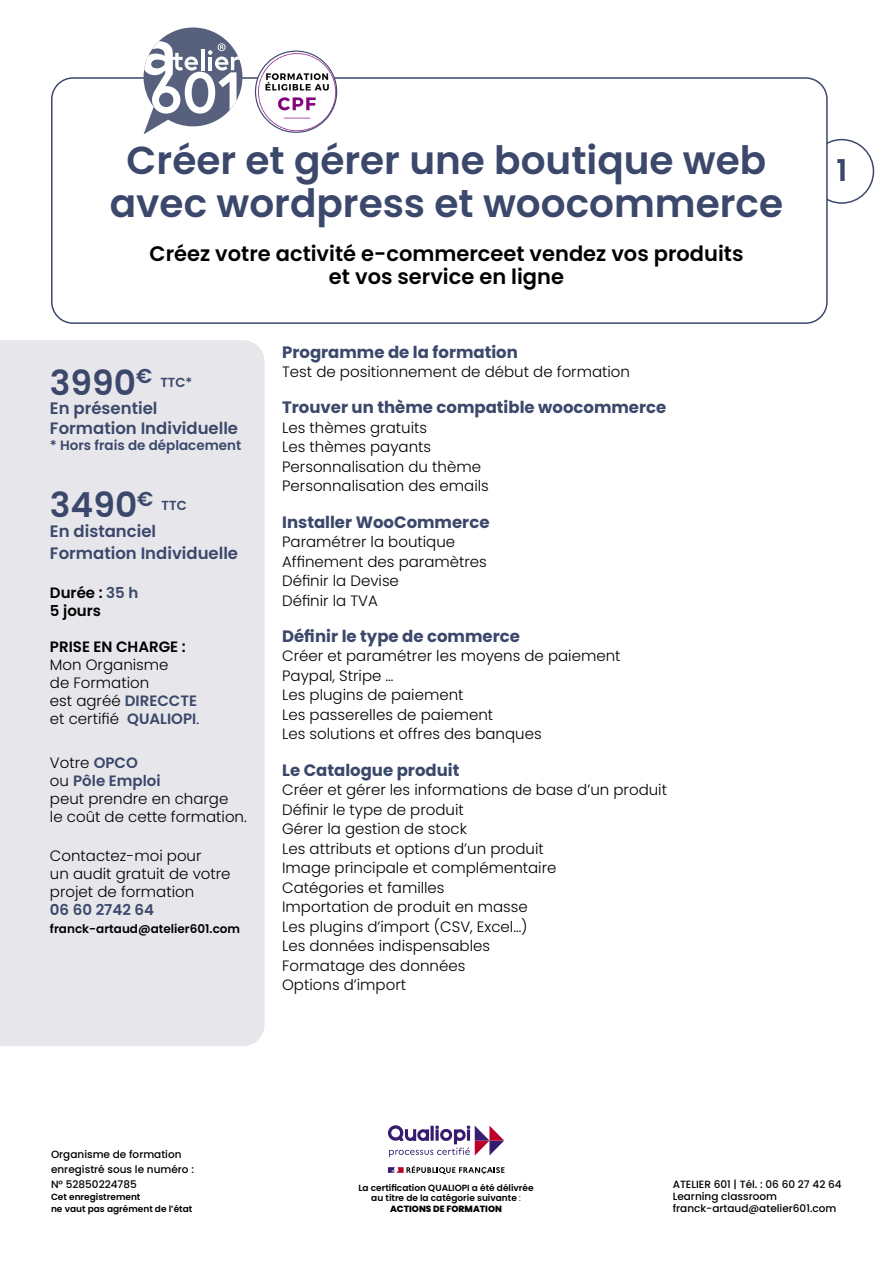
<style>
.page{position:relative;width:893px;height:1263px;background:#fff}
.page>*{position:absolute;margin:0;border:0;box-sizing:border-box;transform-origin:0 0}
.t1{font:600 39px/43.5px "Poppins";color:#3b486b;text-align:center}
.t2{font:600 34.5px "Poppins";color:#3b486b}
.t3{font:600 30px "Poppins";color:#3b486b}
.t4{font:600 21px/22.5px "Poppins";color:#000;text-align:center}
.t5{font:700 16.5px "Poppins";color:#3b486b}
.t6{font:600 16.5px/19.8px "Poppins";color:#3b486b}
.t7{font:300 15px/19.5px "Poppins";color:#000}
.t8{font:600 15px/18px "Poppins";color:#000}
.t9{font:600 15px "Poppins";color:#3b486b}
.t10{font:600 13.5px "Poppins";color:#3b486b}
.t11{font:600 12px "Poppins";color:#000}
.t12{font:500 10.5px/15px "Poppins";color:#000}
.t13{font:600 9px/10.5px "Poppins";color:#000}
.s1{color:#3b486b}
.s2{font-weight:600;color:#3b486b}
.s3{font-weight:300}
.s4{font-weight:800}
</style>
<div class="page">
<svg style="left:388px;top:1125px;width:116px;height:32px"></svg>
<svg style="left:388px;top:1166px;width:116px;height:8px"></svg>
<div style="left:809px;top:139px;width:65px;height:65px;border:2px solid #3b486b;border-radius:50%"></div>
<div style="left:52px;top:78px;width:775px;height:245px;background:#fff;border-radius:21px"></div>
<div style="left:51px;top:77px;width:777px;height:247px;border:2px solid #3b486b;border-radius:21px"></div>
<div style="left:0;top:340px;width:264px;height:706px;background:#e7e6eb"></div>
<svg style="left:144px;top:28px;width:98px;height:106px"></svg>
<img style="left:256px;top:52px;width:81px;height:80px">
<div style="left:255px;top:51px;width:82px;height:82px;border:1px solid #3b486b;border-radius:50%"></div>
<h1 class="t1" style="left:110px;top:139px;width:675px">Créer et gérer une boutique web avec wordpress et woocommerce</h1>
<h3 class="t4" style="left:150px;top:243px;width:595px">Créez votre activité e-commerceet vendez vos produits et vos service en ligne</h3>
<h2 class="t2" style="left:50px;top:362px;width:144px">3990<sup>€</sup> <sup>TTC*</sup></h2>
<p class="t6" style="left:50px;top:399px;width:190px">En présentiel<br>Formation Individuelle</p>
<p class="t10" style="left:50px;top:438px;width:193px">* Hors frais de déplacement</p>
<h2 class="t2" style="left:50px;top:485px;width:138px">3490<sup>€</sup> <sup>TTC</sup></h2>
<p class="t6" style="left:50px;top:520px;width:190px;line-height:21.6px">En distanciel<br>Formation Individuelle</p>
<p class="t8" style="left:50px;top:584px;width:90px">Durée : <span class="s1">35 h<br></span>5 jours</p>
<p class="t8" style="left:50px;top:638px;width:137px">PRISE EN CHARGE :</p>
<p class="t7" style="left:50px;top:656px;width:151px;line-height:18px">Mon Organisme<br>de Formation<br>est agréé <span class="s2">DIRECCTE </span>et certifié <span class="s2">QUALIOPI</span>.</p>
<p class="t7" style="left:50px;top:754px;width:198px;line-height:18px">Votre <span class="s2">OPCO<br></span>ou <span class="s2">Pôle Emploi<br></span>peut prendre en charge<br>le coût de cette formation.</p>
<p class="t7" style="left:50px;top:847px;width:182px;line-height:18px">Contactez-moi pour<br>un audit gratuit de votre projet de formation</p>
<p class="t9" style="left:50px;top:901px;width:106px">06 60 2742 64</p>
<p class="t11" style="left:50px;top:922px;width:192px">franck-artaud@atelier601.com</p>
<p class="t5" style="left:282px;top:342px;width:237px">Programme de la formation</p>
<p class="t7" style="left:282px;top:362px;width:349px">Test de positionnement de début de formation</p>
<p class="t5" style="left:282px;top:398px;width:386px">Trouver un thème compatible woocommerce</p>
<p class="t7" style="left:282px;top:418px;width:208px">Les thèmes gratuits<br>Les thèmes payants<br>Personnalisation du thème<br>Personnalisation des emails</p>
<p class="t5" style="left:282px;top:512px;width:209px">Installer WooCommerce</p>
<p class="t7" style="left:282px;top:532px;width:206px">Paramétrer la boutique<br>Affinement des paramètres<br>Définir la Devise<br>Définir la TVA</p>
<p class="t5" style="left:282px;top:626px;width:239px">Définir le type de commerce</p>
<p class="t7" style="left:282px;top:646px;width:340px">Créer et paramétrer les moyens de paiement<br>Paypal, Stripe …<br>Les plugins de paiement<br>Les passerelles de paiement<br>Les solutions et offres des banques</p>
<p class="t5" style="left:282px;top:760px;width:179px">Le Catalogue produit</p>
<p class="t7" style="left:282px;top:780px;width:386px">Créer et gérer les informations de base d’un produit<br>Définir le type de produit<br>Gérer la gestion de stock<br>Les attributs et options d’un produit<br>Image principale et complémentaire<br>Catégories et familles<br>Importation de produit en masse<br>Les plugins d’import (CSV, Excel…)<br>Les données indispensables<br>Formatage des données<br>Options d’import</p>
<h3 class="t3" style="left:836px;top:153px;width:12px">1</h3>
<p class="t12" style="left:51px;top:1146px;width:144px">Organisme de formation enregistré sous le numéro :<br>N° 52850224785</p>
<p class="t13" style="left:51px;top:1190px;width:143px;line-height:12px">Cet enregistrement<br>ne vaut pas agrément de l’état</p>
<p class="t13" style="left:358px;top:1182px;width:177px;text-align:center">La certification QUALIOPI a été délivrée au titre de la catégorie suivante <span class="s3">:<br></span><span class="s4">ACTIONS DE FORMATION</span></p>
<p class="t12" style="left:673px;top:1178px;width:170px;line-height:12px">ATELIER 601 | Tél. : 06 60 27 42 64<br>Learning classroom franck-artaud@atelier601.com</p>
</div>
